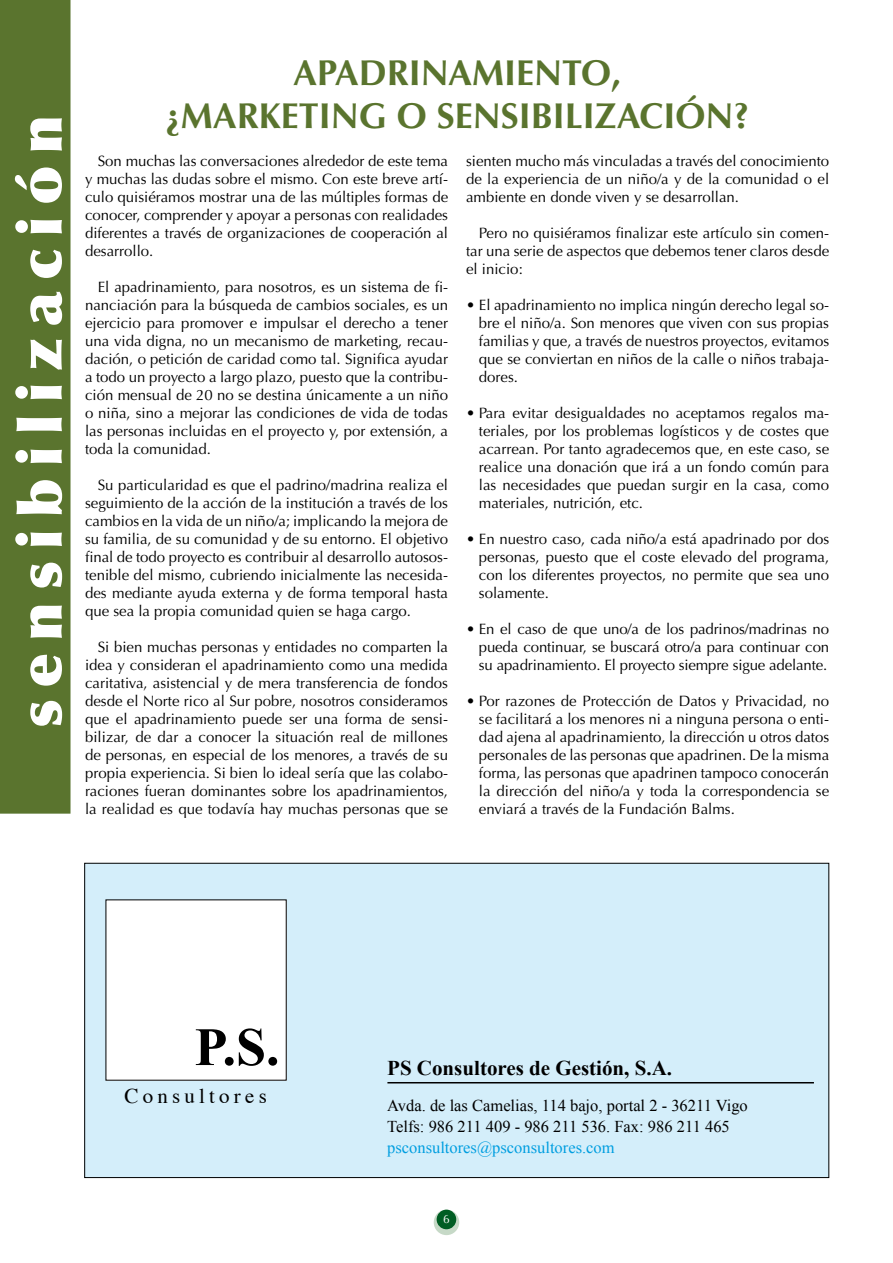
<style>
.page{position:relative;width:893px;height:1263px;background:#fff}
.page>*{position:absolute;margin:0;border:0;box-sizing:border-box;transform-origin:0 0}
.t1{font:900 60px "Optima";letter-spacing:.2em;color:#fff}
.t2{font:700 54px "Times New Roman";color:#000}
.t3{font:700 36px/43.2px "Optima";color:#5a742e;text-align:center}
.t4{font:700 21px "Times New Roman";color:#000}
.t5{font:21px "Times";letter-spacing:.2em;color:#000}
.t6{font:16.5px/21px "Times New Roman";color:#000}
.t7{font:16.5px "Times New Roman";color:#009ee0}
.t8{font:15px/18px "Optima";color:#000;text-align:justify}
.t9{font:12px "Optima";color:#fff}
</style>
<div class="page">
<svg style="left:434px;top:1209px;width:25px;height:26px"></svg>
<div style="left:437px;top:1210px;width:19px;height:19px;background:#005d23;border-radius:50%"></div>
<div style="left:0;top:0;width:71px;height:814px;background:#5a742e"></div>
<div style="left:85px;top:863px;width:744px;height:314px;background:#d4eefa"></div>
<hr style="left:387px;top:1082px;width:427px;height:1px;background:#000">
<div style="left:106px;top:900px;width:180px;height:180px;background:#fff"></div>
<h1 class="t1" style="left:4px;top:728px;width:615px;rotate:-90deg">sensibilización</h1>
<h3 class="t3" style="left:165px;top:51px;width:586px">APADRINAMIENTO,<br>¿MARKETING O SENSIBILIZACIÓN?</h3>
<p class="t8" style="left:85px;top:152px;width:365px;text-indent:13px">Son muchas las conversaciones alrededor de este tema y muchas las dudas sobre el mismo. Con este breve artí&shy;culo quisiéramos mostrar una de las múltiples formas de conocer, comprender y apoyar a personas con realidades diferentes a través de organizaciones de cooperación al desarrollo.</p>
<p class="t8" style="left:85px;top:278px;width:365px;text-indent:13px">El apadrinamiento, para nosotros, es un sistema de fi&shy;nanciación para la búsqueda de cambios sociales, es un ejercicio para promover e impulsar el derecho a tener una vida digna, no un mecanismo de marketing, recau&shy;dación, o petición de caridad como tal. Significa ayudar a todo un proyecto a largo plazo, puesto que la contribu&shy;ción mensual de 20 no se destina únicamente a un niño o niña, sino a mejorar las condiciones de vida de todas las personas incluidas en el proyecto y, por extensión, a toda la comunidad.</p>
<p class="t8" style="left:85px;top:476px;width:365px;text-indent:13px">Su particularidad es que el padrino/madrina realiza el seguimiento de la acción de la institución a través de los cambios en la vida de un niño/a; implicando la mejora de su familia, de su comunidad y de su entorno. El objetivo final de todo proyecto es contribuir al desarrollo autosos&shy;tenible del mismo, cubriendo inicialmente las necesida&shy;des mediante ayuda externa y de forma temporal hasta que sea la propia comunidad quien se haga cargo.</p>
<p class="t8" style="left:85px;top:638px;width:365px;text-indent:13px">Si bien muchas personas y entidades no comparten la idea y consideran el apadrinamiento como una medida caritativa, asistencial y de mera transferencia de fondos desde el Norte rico al Sur pobre, nosotros consideramos que el apadrinamiento puede ser una forma de sensi&shy;bilizar, de dar a conocer la situación real de millones de personas, en especial de los menores, a través de su propia experiencia. Si bien lo ideal sería que las colabo&shy;raciones fueran dominantes sobre los apadrinamientos, la realidad es que todavía hay muchas personas que se</p>
<p class="t8" style="left:466px;top:152px;width:365px">sienten mucho más vinculadas a través del conocimiento de la experiencia de un niño/a y de la comunidad o el ambiente en donde viven y se desarrollan.</p>
<p class="t8" style="left:466px;top:224px;width:365px;text-indent:13px">Pero no quisiéramos finalizar este artículo sin comen&shy;tar una serie de aspectos que debemos tener claros desde el inicio:</p>
<p class="t8" style="left:479px;top:296px;width:352px;text-indent:-13px">• El apadrinamiento no implica ningún derecho legal so&shy;bre el niño/a. Son menores que viven con sus propias familias y que, a través de nuestros proyectos, evitamos que se conviertan en niños de la calle o niños trabaja&shy;dores.</p>
<p class="t8" style="left:479px;top:404px;width:352px;text-indent:-13px">• Para evitar desigualdades no aceptamos regalos ma&shy;teriales, por los problemas logísticos y de costes que acarrean. Por tanto agradecemos que, en este caso, se realice una donación que irá a un fondo común para las necesidades que puedan surgir en la casa, como materiales, nutrición, etc.</p>
<p class="t8" style="left:479px;top:530px;width:352px;text-indent:-13px">• En nuestro caso, cada niño/a está apadrinado por dos personas, puesto que el coste elevado del programa, con los diferentes proyectos, no permite que sea uno solamente.</p>
<p class="t8" style="left:479px;top:620px;width:352px;text-indent:-13px">• En el caso de que uno/a de los padrinos/madrinas no pueda continuar, se buscará otro/a para continuar con su apadrinamiento. El proyecto siempre sigue adelante.</p>
<p class="t8" style="left:479px;top:692px;width:352px;text-indent:-13px">• Por razones de Protección de Datos y Privacidad, no se facilitará a los menores ni a ninguna persona o enti&shy;dad ajena al apadrinamiento, la dirección u otros datos personales de las personas que apadrinen. De la misma forma, las personas que apadrinen tampoco conocerán la dirección del niño/a y toda la correspondencia se enviará a través de la Fundación Balms.</p>
<h2 class="t2" style="left:194px;top:1016px;width:87px">P.S.</h2>
<h3 class="t5" style="left:124px;top:1076px;width:144px">Consultores</h3>
<h3 class="t4" style="left:387px;top:1056px;width:286px">PS Consultores de Gestión, S.A.</h3>
<p class="t6" style="left:387px;top:1095px;width:362px">Avda. de las Camelias, 114 bajo, portal 2 - 36211 Vigo<br>Telfs: 986 211 409 - 986 211 536. Fax: 986 211 465</p>
<p class="t7" style="left:387px;top:1138px;width:229px">psconsultores@psconsultores.com</p>
<p class="t9" style="left:443px;top:1212px;width:8px">6</p>
</div>
